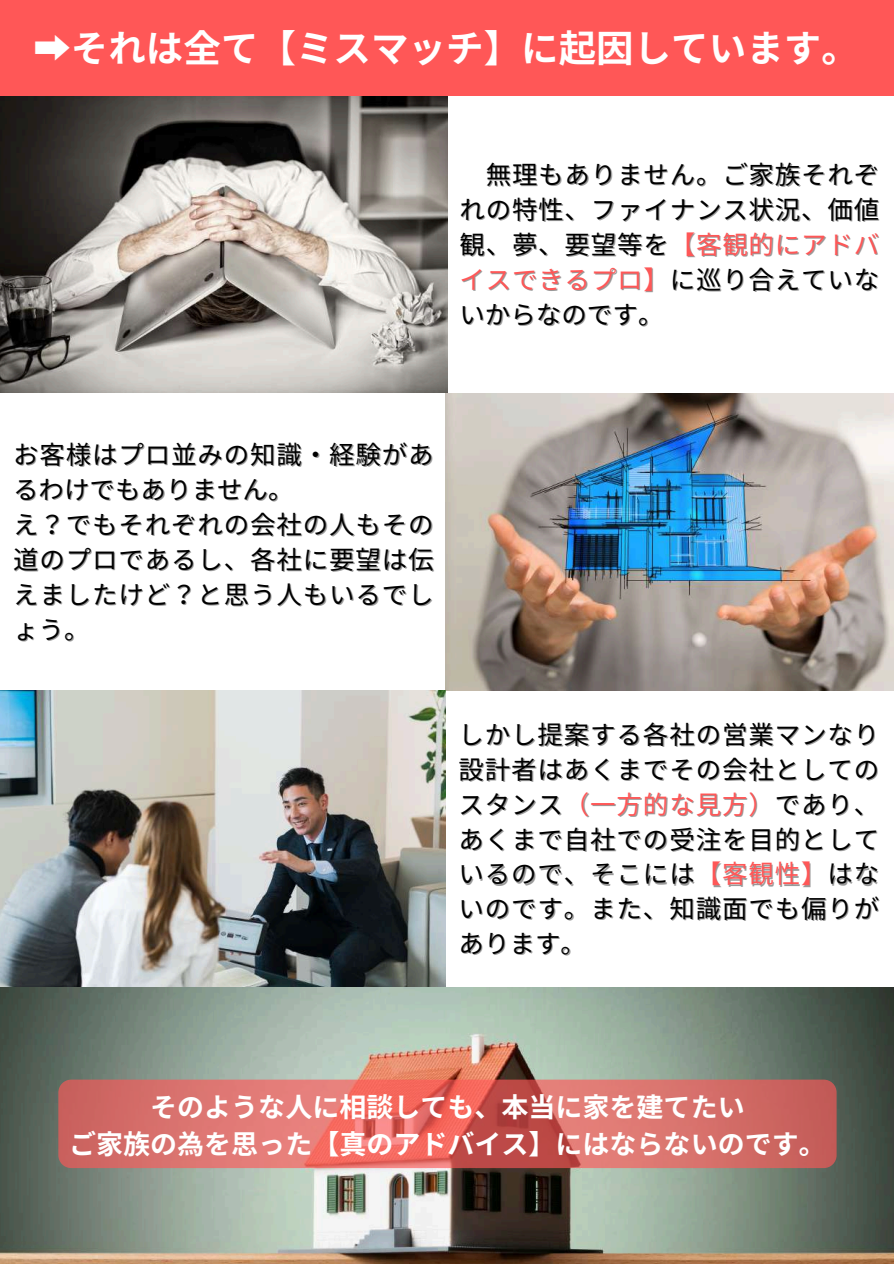
<style>
.page{position:relative;width:894px;height:1264px;background:#fff}
.page>*{position:absolute;margin:0;border:0;box-sizing:border-box;transform-origin:0 0}
.t1{font:700 37.5px "Noto Sans JP";color:#fff}
.t2{font:700 27px/37.2px "Noto Sans JP";color:#fff;text-align:center}
.t3{font:25.5px/35.1px "Noto Sans JP";letter-spacing:.035em;color:#000;text-align:justify}
.s1{color:#ff5757}
.s2{color:rgb(0 0 0/.4)}
</style>
<div class="page">
<img style="left:0;top:95px;width:447px;height:297px">
<img style="left:445px;top:393px;width:448px;height:297px">
<img style="left:0;top:690px;width:446px;height:297px">
<img style="left:0;top:987px;width:893px;height:276px">
<div style="left:0;top:0;width:893px;height:95px;background:#ff5757"></div>
<div style="left:58px;top:1079px;width:778px;height:89px;background:#ff5757;border-radius:13px;opacity:.65"></div>
<h1 class="t1" style="left:33px;top:18px;width:826px">➡︎それは全て【ミスマッチ】に起因しています。</h1>
<p class="t3" style="left:459px;top:156px;width:421px;text-indent:26px">無理もありません。ご家族それぞれの特性、ファイナンス状況、価値観、夢、要望等を<span class="s1">【客観的にアドバイスできるプロ】</span>に巡り合えていないからなのです。</p>
<p class="t3" style="left:13px;top:436px;width:422px;text-align:left">お客様はプロ並みの知識・経験があるわけでもありません。<br>え？でもそれぞれの会社の<span class="s2">人</span>もその道のプロであるし、各社に要望は伝えましたけど？と思う<span class="s2">人</span>もいるでし<span class="s2">ょう。</span></p>
<p class="t3" style="left:458px;top:715px;width:423px">しかし提案する各社の営業マンなり設計者はあくまでその会社としての<span class="s2">スタンス</span><span class="s1">（</span><span class="s2">一方</span><span class="s1">的な</span><span class="s2">見方</span><span class="s1">）</span><span class="s2">であり、</span></p>
<p class="t3" style="left:458px;top:820px;width:423px">あくまで<span class="s2">自</span>社での受注を<span class="s2">目</span>的としているので、そこには<span class="s2">【客観性】はな</span>いのです。また、知識<span class="s2">面</span>でも偏りが<span class="s2">あります。</span></p>
<p class="t2" style="left:69px;top:1086px;width:757px">そのような人に相談しても、本当に家を建てたい<br>ご家族の為を思った【真のアドバイス】にはならないのです。</p>
</div>
